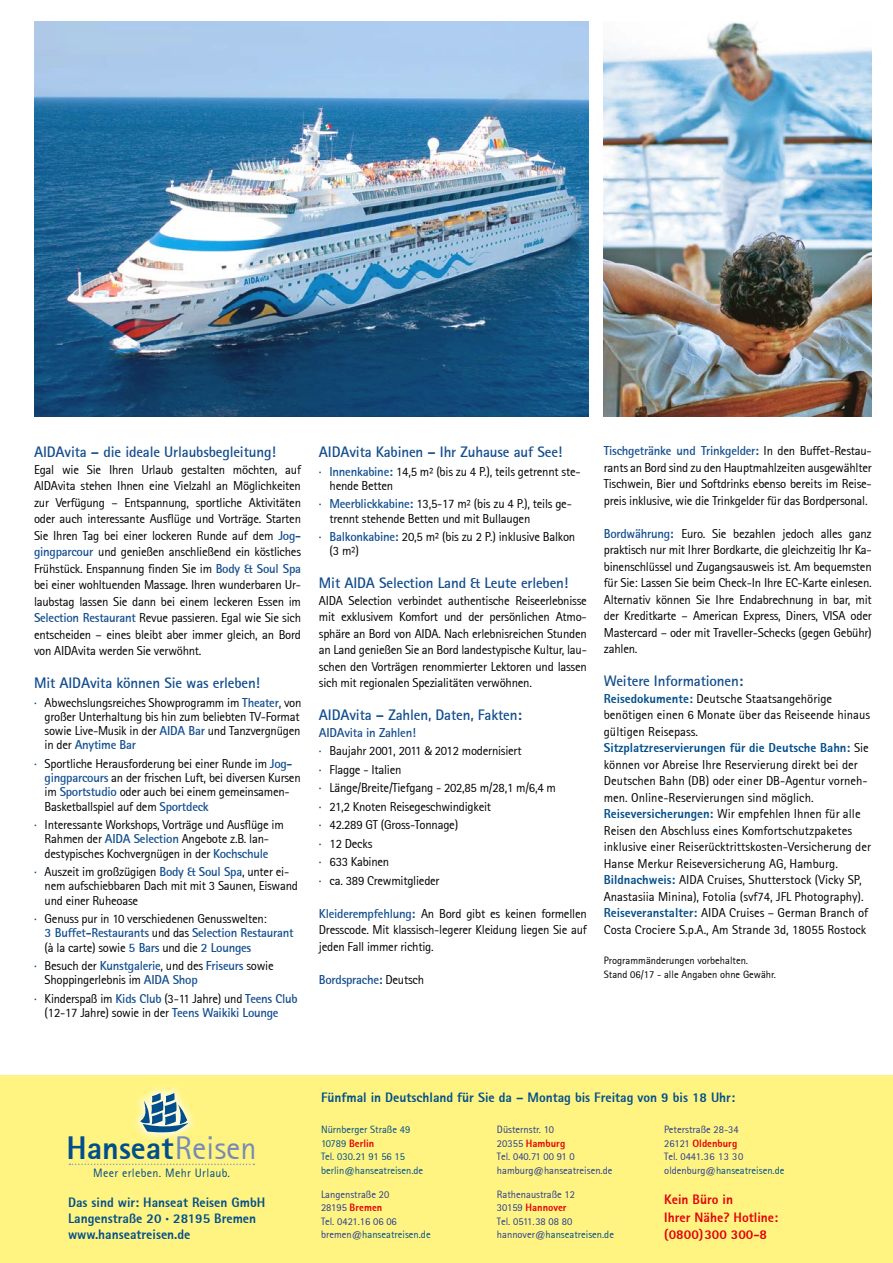
<style>
.page{position:relative;width:893px;height:1263px;background:#fff}
.page>*{position:absolute;margin:0;border:0;box-sizing:border-box;transform-origin:0 0}
.t1{font:800 32.25px "Rotis Sans Serif";color:#004e8b}
.t2{font:700 15px "Rotis Sans Serif";letter-spacing:-.01em;color:#124d8e}
.t3{font:800 13.5px/16.2px "Rotis Sans Serif";color:#004e8b}
.t4{font:800 13.5px/17.2px "Rotis Sans Serif";color:#e2000a}
.t5{font:12.75px/16.5px "Rotis Sans Serif";letter-spacing:-.02em;color:#000}
.t6{font:12.75px/16.5px "Rotis Sans Serif";color:#000}
.t7{font:700 12.75px "Rotis Sans Serif";letter-spacing:-.02em;color:#124d8e}
.t8{font:12px "Rotis Sans Serif";letter-spacing:.03em;color:#004e8b}
.t9{font:10.5px/13.5px "Rotis Sans Serif";color:#273d91}
.t10{font:10.5px/13.5px "Rotis Sans Serif";color:#004e8b}
.t11{font:10.5px/13.5px "Rotis Sans Serif";color:#000}
.s1{font-weight:700;color:#124d8e}
.s2{font-weight:800;font-size:11.55px;color:#004e8b}
.s3{font-family:"Myriad Pro"}
.s4{font-weight:400;color:#000}
.s5{font-weight:800;color:#004e89}
.s6{font-weight:800;color:#004e8b}
.s7{font-weight:400;color:#768ab7}
.s8{font-family:"Kievit OT"}
.s9{font-weight:800;color:#e3000b}
.s10{color:#004e8b}
</style>
<div class="page">
<div style="left:0;top:1076px;width:893px;height:187px;background:#fff481"></div>
<div style="left:130px;top:1083px;width:68px;height:59px;background:#fff;opacity:.75"></div>
<svg style="left:140px;top:1093px;width:49px;height:39px"></svg>
<svg style="left:69px;top:1163px;width:185px;height:2px"></svg>
<img style="left:604px;top:22px;width:268px;height:395px">
<img style="left:34px;top:21px;width:555px;height:396px">
<p class="t2" style="left:34px;top:442px;width:243px">AIDAvita – die ideale Urlaubsbegleitung!</p>
<p class="t5" style="left:34px;top:461px;width:269px;text-align:justify">Egal wie Sie Ihren Urlaub gestalten möchten, auf AIDAvita stehen Ihnen eine Vielzahl an Möglichkeiten zur Verfügung – Entspannung, sportliche Aktivitäten oder auch interessante Ausflüge und Vorträge. Starten Sie Ihren Tag bei einer lockeren Runde auf dem <span class="s1">Jog&shy;gingparcour</span> und genießen anschließend ein köstliches Frühstück. Enspannung finden Sie im <span class="s1">Body &amp; Soul Spa </span>bei einer wohltuenden Massage. Ihren wunderbaren Ur&shy;laubstag lassen Sie dann bei einem leckeren Essen im <span class="s1">Selection Restaurant</span> Revue passieren. Egal wie Sie sich entscheiden – eines bleibt aber immer gleich, an Bord von AIDAvita werden Sie verwöhnt.</p>
<p class="t2" style="left:34px;top:673px;width:228px">Mit AIDAvita können Sie was erleben!</p>
<p class="t5" style="left:45px;top:695px;width:258px;line-height:14.2px;text-indent:-11px"><span class="s2">·</span> Abwechslungsreiches Showprogramm im <span class="s1">Theater</span>, von großer Unterhaltung bis hin zum beliebten TV-Format sowie Live-Musik in der <span class="s1">AIDA Bar</span> und Tanzvergnügen in der <span class="s1">Anytime Bar</span></p>
<p class="t5" style="left:45px;top:756px;width:258px;line-height:14.2px;text-indent:-11px"><span class="s2">·</span> Sportliche Herausforderung bei einer Runde im <span class="s1">Jog&shy;gingparcours</span> an der frischen Luft, bei diversen Kursen im <span class="s1">Sportstudio</span> oder auch bei einem gemeinsamen-Basketballspiel auf dem <span class="s1">Sportdeck</span></p>
<p class="t5" style="left:34px;top:817px;width:251px;line-height:14.2px;text-align:center"><span class="s2">·</span> Interessante Workshops, Vorträge und Ausflüge im<br>Rahmen der <span class="s1">AIDA Selection</span> Angebote z.B. lan&shy;destypisches Kochvergnügen in der <span class="s1">Kochschule</span></p>
<p class="t5" style="left:45px;top:864px;width:255px;line-height:14.2px;text-indent:-11px"><span class="s2">·</span> Auszeit im großzügigen <span class="s1">Body &amp; Soul Spa</span>, unter ei&shy;nem aufschiebbaren Dach mit mit 3 Saunen, Eiswand und einer Ruheoase</p>
<p class="t5" style="left:45px;top:911px;width:251px;line-height:14.2px;text-indent:-11px"><span class="s2">·</span> Genuss pur in 10 verschiedenen Genusswelten:<br><span class="s1">3 Buffet-Restaurants</span> und das <span class="s1">Selection Restaurant </span>(à la carte) sowie <span class="s1">5 Bars</span> und die <span class="s1">2 Lounges</span></p>
<p class="t5" style="left:45px;top:958px;width:231px;line-height:14.2px;text-indent:-11px"><span class="s2">·</span> Besuch der <span class="s1">Kunstgalerie</span>, und des <span class="s1">Friseurs</span> sowie<br>Shoppingerlebnis im <span class="s1">AIDA Shop</span></p>
<p class="t5" style="left:45px;top:991px;width:255px;line-height:14.2px;text-indent:-11px"><span class="s2">·</span> Kinderspaß im <span class="s1">Kids Club</span> (3-11 Jahre) und <span class="s1">Teens Club </span>(12-17 Jahre) sowie in der <span class="s1">Teens Waikiki Lounge</span></p>
<p class="t2" style="left:319px;top:442px;width:245px">AIDAvita Kabinen – Ihr Zuhause auf See!</p>
<p class="t5" style="left:330px;top:464px;width:253px;line-height:14.2px;text-indent:-11px"><span class="s2">·</span> <span class="s1">Innenkabine:</span> 14,5 m² (bis zu 4 P.), teils getrennt ste&shy;hende Betten</p>
<p class="t5" style="left:330px;top:497px;width:244px;line-height:14.2px;text-indent:-11px"><span class="s2">·</span> <span class="s1">Meerblickkabine:</span> 13,5-17 m² (bis zu 4 P.), teils ge&shy;trennt stehende Betten und mit Bullaugen</p>
<p class="t5" style="left:330px;top:529px;width:247px;line-height:14.2px;text-indent:-11px"><span class="s2">·</span> <span class="s1">Balkonkabine:</span> 20,5 m² (bis zu 2 P.) inklusive Balkon (3 m²)</p>
<p class="t2" style="left:319px;top:574px;width:251px">Mit AIDA Selection Land &amp; Leute erleben!</p>
<p class="t5" style="left:319px;top:592px;width:269px;text-align:justify">AIDA Selection verbindet authentische Reiseerlebnisse mit exklusivem Komfort und der persönlichen Atmo&shy;sphäre an Bord von AIDA. Nach erlebnisreichen Stunden an Land genießen Sie an Bord landestypische Kultur, lau&shy;schen den Vorträgen renommierter Lektoren und lassen sich mit regionalen Spezialitäten verwöhnen.</p>
<p class="t2" style="left:319px;top:706px;width:204px">AIDAvita – Zahlen, Daten, Fakten:</p>
<p class="t5" style="left:319px;top:723px;width:239px;line-height:18.5px"><span class="s1">AIDAvita in Zahlen!<br></span><span class="s2">·</span> Baujahr 2001, 2011 <span class="s3">&amp;</span> 2012 modernisiert<br><span class="s2">·</span> Flagge - Italien<br><span class="s2">·</span> Länge/Breite/Tiefgang - 202,85 m/28,1 m/6,4 m <span class="s2">·</span> 21,2 Knoten Reisegeschwindigkeit<br><span class="s2">·</span> 42.289 GT (Gross-Tonnage)<br><span class="s2">·</span> 12 Decks<br><span class="s2">·</span> 633 Kabinen<br><span class="s2">·</span> ca. 389 Crewmitglieder</p>
<p class="t5" style="left:319px;top:905px;width:269px;text-align:justify"><span class="s1">Kleiderempfehlung:</span> An Bord gibt es keinen formellen Dresscode. Mit klassisch-legerer Kleidung liegen Sie auf jeden Fall immer richtig.</p>
<p class="t7" style="left:319px;top:971px;width:107px">Bordsprache: <span class="s4">Deutsch</span></p>
<p class="t5" style="left:604px;top:443px;width:269px;text-align:justify"><span class="s1">Tischgetränke und Trinkgelder:</span> In den Buffet-Restau&shy;rants an Bord sind zu den Hauptmahlzeiten ausgewählter Tischwein, Bier und Softdrinks ebenso bereits im Reise&shy;preis inklusive, wie die Trinkgelder für das Bordpersonal.</p>
<p class="t5" style="left:604px;top:525px;width:269px;text-align:justify"><span class="s1">Bordwährung:</span> Euro. Sie bezahlen jedoch alles ganz praktisch nur mit Ihrer Bordkarte, die gleichzeitig Ihr Ka&shy;binenschlüssel und Zugangsausweis ist. Am bequemsten für Sie: Lassen Sie beim Check-In Ihre EC-Karte einlesen.<br>Alternativ können Sie Ihre Endabrechnung in bar, mit der Kreditkarte – American Express, Diners, VISA oder Mastercard – oder mit Traveller-Schecks (gegen Gebühr) zahlen.</p>
<p class="t2" style="left:604px;top:672px;width:141px">Weitere Informationen:</p>
<p class="t6" style="left:604px;top:690px;width:269px"><span class="s5">Reisedokumente:</span> Deutsche Staatsangehörige benötigen einen 6 Monate über das Reiseende hinaus gültigen Reisepass.<br><span class="s6">Sitzplatzreservierungen für die Deutsche Bahn:</span> Sie können vor Abreise Ihre Reservierung direkt bei der Deutschen Bahn (DB) oder einer DB-Agentur vorneh&shy;men. Online-Reservierungen sind möglich.<br><span class="s5">Reiseversicherungen:</span> Wir empfehlen Ihnen für alle Reisen den Abschluss eines Komfortschutzpaketes inklusive einer Reiserücktrittskosten-Versicherung der Hanse Merkur Reiseversicherung AG, Hamburg.<br><span class="s5">Bildnachweis:</span> AIDA Cruises, Shutterstock (Vicky SP, Anastasiia Minina), Fotolia (svf74, JFL Photography).<br><span class="s5">Reiseveranstalter:</span> AIDA Cruises – German Branch of Costa Crociere S.p.A., Am Strande 3d, 18055 Rostock</p>
<p class="t11" style="left:604px;top:954px;width:174px">Programmänderungen vorbehalten.<br>Stand 06/17 - alle Angaben ohne Gewähr.</p>
<h1 class="t1" style="left:66px;top:1127px;width:192px">Hanseat<span class="s7">Reisen</span></h1>
<p class="t8" style="left:93px;top:1165px;width:138px">Meer erleben. Mehr Urlaub.</p>
<p class="t3" style="left:68px;top:1194px;width:199px">Das sind wir: Hanseat Reisen GmbH<br>Langenstraße 20 <span class="s8">∙</span> 28195 Bremen www.hanseatreisen.de</p>
<p class="t3" style="left:321px;top:1089px;width:415px">Fünfmal in Deutschland für Sie da – Montag bis Freitag von 9 bis 18 Uhr:</p>
<p class="t10" style="left:321px;top:1123px;width:104px">Nürnberger Straße 49<br>10789 <span class="s9">Berlin<br></span>Tel. 030.21 91 56 15 berlin@hanseatreisen.de</p>
<p class="t9" style="left:664px;top:1123px;width:122px">Peterstraße 28-34<br>26121 <span class="s9">Oldenburg<br></span>Tel. 0441.36 13 30 oldenburg@<span class="s10">hanseatreisen.de</span></p>
<p class="t9" style="left:321px;top:1187px;width:111px">Langenstraße 20<br>28195 <span class="s9">Bremen<br></span>Tel. 0421.16 06 06 bremen@<span class="s10">hanseatreisen.de</span></p>
<p class="t9" style="left:497px;top:1123px;width:117px">Düsternstr. 10<br>20355 <span class="s9">Hamburg<br></span>Tel. 040.71 00 91 0 hamburg@hanseatreisen.de</p>
<p class="t9" style="left:497px;top:1187px;width:119px">Rathenaustraße 12<br>30159 <span class="s9">Hannover<br></span>Tel. 0511.38 08 80 hannover@<span class="s10">hanseatreisen.de</span></p>
<p class="t4" style="left:664px;top:1191px;width:115px">Kein Büro in<br>Ihrer Nähe? Hotline: (0800)300 300-8</p>
</div>
